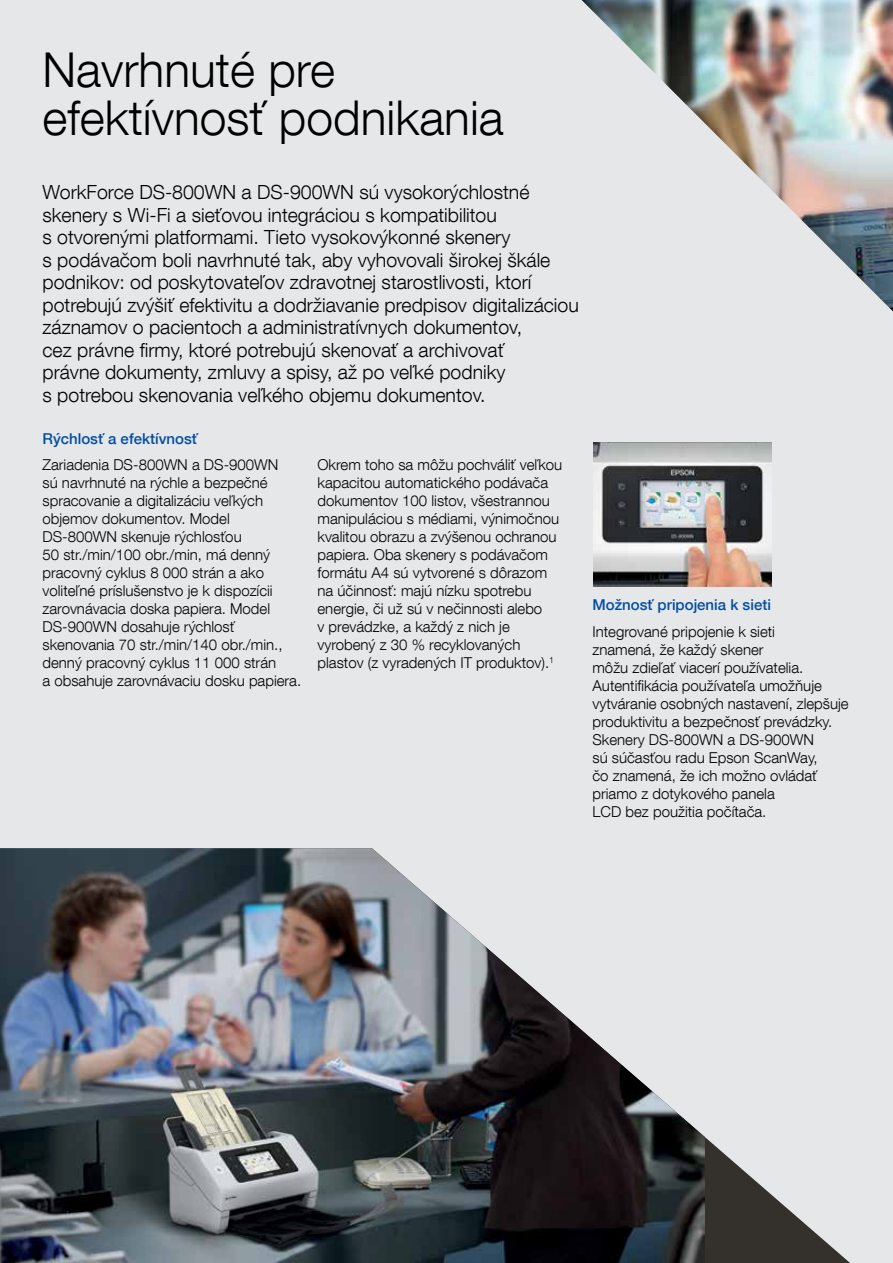
<style>
.page{position:relative;width:893px;height:1263px;background:#e6e7e8}
.page>*{position:absolute;margin:0;border:0;box-sizing:border-box;transform-origin:0 0}
.t1{font:300 48px/48px "Helvetica Neue LT Com";color:#000}
.t2{font:300 19.5px/22.5px "Helvetica Neue LT Com";color:#000}
.t3{font:300 15px/18px "Helvetica Neue LT Com";color:#000}
.t4{font:500 15px "Helvetica Neue LT Com";color:#034ea2}
</style>
<div class="page">
<img style="left:593px;top:442px;width:178px;height:145px">
<svg style="left:705px;top:848px;width:145px;height:415px;background:#cacaca"></svg>
<img style="left:0;top:848px;width:705px;height:415px">
<h1 class="t1" style="left:43px;top:45px;width:463px">Navrhnuté pre efektívnosť podnikania</h1>
<p class="t2" style="left:43px;top:181px;width:538px">WorkForce DS-800WN a DS-900WN sú vysokorýchlostné skenery s Wi-Fi a sieťovou integráciou s kompatibilitou<br>s otvorenými platformami. Tieto vysokovýkonné skenery<br>s podávačom boli navrhnuté tak, aby vyhovovali širokej škále podnikov: od poskytovateľov zdravotnej starostlivosti, ktorí potrebujú zvýšiť efektivitu a dodržiavanie predpisov digitalizáciou záznamov o pacientoch a administratívnych dokumentov,<br>cez právne firmy, ktoré potrebujú skenovať a archivovať<br>právne dokumenty, zmluvy a spisy, až po veľké podniky<br>s potrebou skenovania veľkého objemu dokumentov.</p>
<p class="t4" style="left:43px;top:430px;width:157px">Rýchlosť a efektívnosť</p>
<p class="t3" style="left:43px;top:455px;width:260px">Zariadenia DS-800WN a DS-900WN<br>sú navrhnuté na rýchle a bezpečné spracovanie a digitalizáciu veľkých objemov dokumentov. Model DS-800WN skenuje rýchlosťou<br>50 str./min/100 obr./min, má denný pracovný cyklus 8 000 strán a ako voliteľné príslušenstvo je k dispozícii zarovnávacia doska papiera. Model DS-900WN dosahuje rýchlosť skenovania 70 str./min/140 obr./min., denný pracovný cyklus 11 000 strán<br>a obsahuje zarovnávaciu dosku papiera.</p>
<p class="t3" style="left:317px;top:455px;width:246px">Okrem toho sa môžu pochváliť veľkou kapacitou automatického podávača dokumentov 100 listov, všestrannou manipuláciou s médiami, výnimočnou kvalitou obrazu a zvýšenou ochranou papiera. Oba skenery s podávačom formátu A4 sú vytvorené s dôrazom na účinnosť: majú nízku spotrebu energie, či už sú v nečinnosti alebo<br>v prevádzke, a každý z nich je vyrobený z 30 % recyklovaných plastov (z vyradených IT produktov).<sup>1</sup></p>
<p class="t4" style="left:592px;top:596px;width:180px">Možnosť pripojenia k sieti</p>
<p class="t3" style="left:592px;top:622px;width:258px">Integrované pripojenie k sieti<br>znamená, že každý skener<br>môžu zdieľať viacerí používatelia.<br>Autentifikácia používateľa umožňuje vytváranie osobných nastavení, zlepšuje produktivitu a bezpečnosť prevádzky.<br>Skenery DS-800WN a DS-900WN<br>sú súčasťou radu Epson ScanWay,<br>čo znamená, že ich možno ovládať priamo z dotykového panela<br>LCD bez použitia počítača.</p>
</div>
